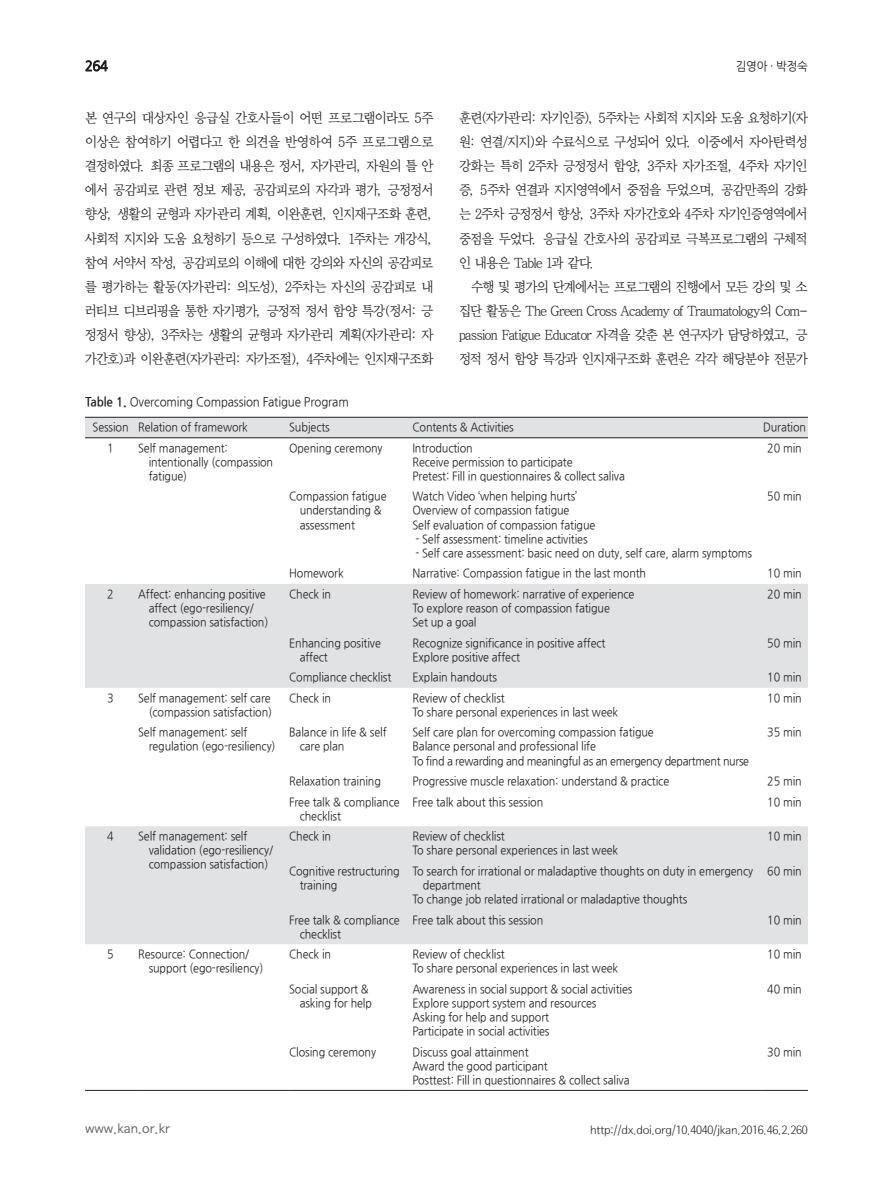
<style>
.page{position:relative;width:893px;height:1191px;background:#fff}
.page>*{position:absolute;margin:0;border:0;box-sizing:border-box;transform-origin:0 0}
.t1{font:13.95px/24.2px "Bareun Batang L";letter-spacing:-.06em;color:#231f20;text-align:justify;scale:.95 1}
.t2{font:13.5px "Seoul Namsan M";color:#636366}
.t3{font:13.5px "Nanum Gothic";color:#231f20;scale:.95 1}
.t4{font:12.75px "Nanum Gothic";letter-spacing:-.01em;color:#231f20;scale:.9 1}
.t5{font:12px/14.1px "Nanum Gothic";letter-spacing:-.01em;color:#231f20;scale:.9 1}
.t6{font:12px "Seoul Namsan L";letter-spacing:-.025em;color:#231f20}
.t7{font:12px "Nanum Gothic";letter-spacing:-.01em;color:#231f20;scale:.95 1}
.s1{font-weight:700}
</style>
<div class="page">
<svg style="left:86px;top:61px;width:22px;height:10px"></svg>
<svg style="left:85px;top:418px;width:723px;height:526px"></svg>
<hr style="left:85px;top:417px;width:51px;height:1px;background:#231f20">
<hr style="left:136px;top:417px;width:153px;height:1px;background:#231f20">
<hr style="left:289px;top:417px;width:115px;height:1px;background:#231f20">
<hr style="left:404px;top:417px;width:357px;height:1px;background:#231f20">
<hr style="left:761px;top:417px;width:47px;height:1px;background:#231f20">
<hr style="left:85px;top:437px;width:51px;height:1px;background:#231f20">
<hr style="left:136px;top:437px;width:153px;height:1px;background:#231f20">
<hr style="left:289px;top:437px;width:115px;height:1px;background:#231f20">
<hr style="left:404px;top:437px;width:357px;height:1px;background:#231f20">
<hr style="left:761px;top:437px;width:47px;height:1px;background:#231f20">
<hr style="left:85px;top:1090px;width:51px;height:1px;background:#231f20">
<hr style="left:136px;top:1090px;width:153px;height:1px;background:#231f20">
<hr style="left:289px;top:1090px;width:115px;height:1px;background:#231f20">
<hr style="left:404px;top:1090px;width:357px;height:1px;background:#231f20">
<hr style="left:761px;top:1090px;width:47px;height:1px;background:#231f20">
<p class="t3" style="left:85px;top:60px;width:26px">264</p>
<p class="t7" style="left:736px;top:60px;width:77px">김영아 · 박정숙</p>
<p class="t1" style="left:85px;top:105px;width:369px">본 연구의 대상자인 응급실 간호사들이 어떤 프로그램이라도 5주 이상은 참여하기 어렵다고 한 의견을 반영하여 5주 프로그램으로 결정하였다. 최종 프로그램의 내용은 정서, 자가관리, 자원의 틀 안 에서 공감피로 관련 정보 제공, 공감피로의 자각과 평가, 긍정정서 향상, 생활의 균형과 자가관리 계획, 이완훈련, 인지재구조화 훈련, 사회적 지지와 도움 요청하기 등으로 구성하였다. 1주차는 개강식, 참여 서약서 작성, 공감피로의 이해에 대한 강의와 자신의 공감피로 를 평가하는 활동(자가관리: 의도성), 2주차는 자신의 공감피로 내 러티브 디브리핑을 통한 자기평가, 긍정적 정서 함양 특강(정서: 긍 정정서 향상), 3주차는 생활의 균형과 자가관리 계획(자가관리: 자 가간호)과 이완훈련(자가관리: 자가조절), 4주차에는 인지재구조화</p>
<p class="t1" style="left:459px;top:105px;width:369px">훈련(자가관리: 자기인증), 5주차는 사회적 지지와 도움 요청하기(자 원: 연결/지지)와 수료식으로 구성되어 있다. 이중에서 자아탄력성 강화는 특히 2주차 긍정정서 함양, 3주차 자가조절, 4주차 자기인 증, 5주차 연결과 지지영역에서 중점을 두었으며, 공감만족의 강화 는 2주차 긍정정서 향상, 3주차 자가간호와 4주차 자기인증영역에서 중점을 두었다. 응급실 간호사의 공감피로 극복프로그램의 구체적 인 내용은 Table 1과 같다.</p>
<p class="t1" style="left:459px;top:274px;width:369px;text-indent:12px">수행 및 평가의 단계에서는 프로그램의 진행에서 모든 강의 및 소 집단 활동은 The Green Cross Academy of Traumatology의 Com&shy;passion Fatigue Educator 자격을 갖춘 본 연구자가 담당하였고, 긍 정적 정서 함양 특강과 인지재구조화 훈련은 각각 해당분야 전문가</p>
<p class="t4" style="left:85px;top:396px;width:295px"><span class="s1">Table 1.</span> Overcoming Compassion Fatigue Program</p>
<p class="t5" style="left:93px;top:420px;width:174px">Session Relation of framework</p>
<p class="t5" style="left:289px;top:420px;width:47px">Subjects</p>
<p class="t5" style="left:412px;top:420px;width:114px">Contents &amp; Activities</p>
<p class="t5" style="left:763px;top:420px;width:49px">Duration</p>
<p class="t5" style="left:107px;top:441px;width:9px">1</p>
<p class="t5" style="left:149px;top:441px;width:140px;text-indent:-10px">Self management: intentionally (compassion fatigue)</p>
<p class="t5" style="left:289px;top:441px;width:105px">Opening ceremony</p>
<p class="t5" style="left:412px;top:441px;width:238px">Introduction<br>Receive permission to participate<br>Pretest: Fill in questionnaires &amp; collect saliva</p>
<p class="t5" style="left:767px;top:441px;width:40px">20 min</p>
<p class="t5" style="left:300px;top:490px;width:98px;text-indent:-10px">Compassion fatigue understanding &amp; assessment</p>
<p class="t5" style="left:412px;top:490px;width:205px">Watch Video ‘when helping hurts’<br>Overview of compassion fatigue<br>Self evaluation of compassion fatigue</p>
<p class="t5" style="left:415px;top:532px;width:193px">- Self assessment: timeline activities</p>
<p class="t5" style="left:415px;top:546px;width:376px">- Self care assessment: basic need on duty, self care, alarm symptoms</p>
<p class="t5" style="left:767px;top:490px;width:40px">50 min</p>
<p class="t5" style="left:289px;top:566px;width:62px">Homework</p>
<p class="t5" style="left:412px;top:566px;width:261px">Narrative: Compassion fatigue in the last month</p>
<p class="t5" style="left:767px;top:566px;width:40px">10 min</p>
<p class="t5" style="left:107px;top:587px;width:9px">2</p>
<p class="t5" style="left:149px;top:587px;width:134px;text-indent:-10px">Affect: enhancing positive affect (ego-resiliency/ compassion satisfaction)</p>
<p class="t5" style="left:289px;top:587px;width:48px">Check in</p>
<p class="t5" style="left:412px;top:587px;width:248px">Review of homework: narrative of experience<br>To explore reason of compassion fatigue<br>Set up a goal</p>
<p class="t5" style="left:767px;top:587px;width:40px">20 min</p>
<p class="t5" style="left:300px;top:636px;width:92px;text-indent:-10px">Enhancing positive affect</p>
<p class="t5" style="left:412px;top:636px;width:216px">Recognize significance in positive affect<br>Explore positive affect</p>
<p class="t5" style="left:767px;top:636px;width:40px">50 min</p>
<p class="t5" style="left:289px;top:670px;width:115px">Compliance checklist</p>
<p class="t5" style="left:412px;top:670px;width:95px">Explain handouts</p>
<p class="t5" style="left:767px;top:670px;width:40px">10 min</p>
<p class="t5" style="left:107px;top:691px;width:9px">3</p>
<p class="t5" style="left:138px;top:691px;width:150px;text-align:right">Self management: self care (compassion satisfaction)</p>
<p class="t5" style="left:289px;top:691px;width:48px">Check in</p>
<p class="t5" style="left:412px;top:691px;width:230px">Review of checklist<br>To share personal experiences in last week</p>
<p class="t5" style="left:767px;top:691px;width:40px">10 min</p>
<p class="t5" style="left:149px;top:725px;width:142px;text-indent:-10px">Self management: self regulation (ego-resiliency)</p>
<p class="t5" style="left:300px;top:725px;width:98px;text-indent:-10px">Balance in life &amp; self care plan</p>
<p class="t5" style="left:412px;top:725px;width:376px">Self care plan for overcoming compassion fatigue<br>Balance personal and professional life<br>To find a rewarding and meaningful as an emergency department nurse</p>
<p class="t5" style="left:767px;top:725px;width:40px">35 min</p>
<p class="t5" style="left:289px;top:774px;width:103px">Relaxation training</p>
<p class="t5" style="left:412px;top:774px;width:287px">Progressive muscle relaxation: understand &amp; practice</p>
<p class="t5" style="left:767px;top:774px;width:40px">25 min</p>
<p class="t5" style="left:300px;top:795px;width:113px;text-indent:-10px">Free talk &amp; compliance checklist</p>
<p class="t5" style="left:412px;top:795px;width:147px">Free talk about this session</p>
<p class="t5" style="left:767px;top:795px;width:40px">10 min</p>
<p class="t5" style="left:107px;top:829px;width:9px">4</p>
<p class="t5" style="left:149px;top:829px;width:140px;text-indent:-10px">Self management: self validation (ego-resiliency/ compassion satisfaction)</p>
<p class="t5" style="left:289px;top:829px;width:48px">Check in</p>
<p class="t5" style="left:412px;top:829px;width:230px">Review of checklist<br>To share personal experiences in last week</p>
<p class="t5" style="left:767px;top:829px;width:40px">10 min</p>
<p class="t5" style="left:300px;top:864px;width:113px;text-indent:-10px">Cognitive restructuring training</p>
<p class="t5" style="left:412px;top:864px;width:380px">To search for irrational or maladaptive thoughts on duty in emergency</p>
<p class="t5" style="left:767px;top:864px;width:40px">60 min</p>
<p class="t5" style="left:423px;top:878px;width:66px">department</p>
<p class="t5" style="left:412px;top:892px;width:307px">To change job related irrational or maladaptive thoughts</p>
<p class="t5" style="left:300px;top:913px;width:113px;text-indent:-10px">Free talk &amp; compliance checklist</p>
<p class="t5" style="left:412px;top:913px;width:147px">Free talk about this session</p>
<p class="t5" style="left:767px;top:913px;width:40px">10 min</p>
<p class="t5" style="left:107px;top:947px;width:9px">5</p>
<p class="t5" style="left:149px;top:947px;width:129px;text-indent:-10px">Resource: Connection/ support (ego-resiliency)</p>
<p class="t5" style="left:289px;top:947px;width:48px">Check in</p>
<p class="t5" style="left:412px;top:947px;width:230px">Review of checklist<br>To share personal experiences in last week</p>
<p class="t5" style="left:767px;top:947px;width:40px">10 min</p>
<p class="t5" style="left:289px;top:982px;width:93px;text-align:right">Social support &amp; asking for help</p>
<p class="t5" style="left:412px;top:982px;width:246px">Awareness in social support &amp; social activities Explore support system and resources Asking for help and support<br>Participate in social activities</p>
<p class="t5" style="left:767px;top:982px;width:40px">40 min</p>
<p class="t5" style="left:289px;top:1045px;width:98px">Closing ceremony</p>
<p class="t5" style="left:412px;top:1045px;width:243px">Discuss goal attainment<br>Award the good participant<br>Posttest: Fill in questionnaires &amp; collect saliva</p>
<p class="t5" style="left:767px;top:1045px;width:40px">30 min</p>
<p class="t2" style="left:85px;top:1121px;width:87px">www.kan.or.kr</p>
<p class="t6" style="left:590px;top:1123px;width:219px">http://dx.doi.org/10.4040/jkan.2016.46.2.260</p>
</div>
